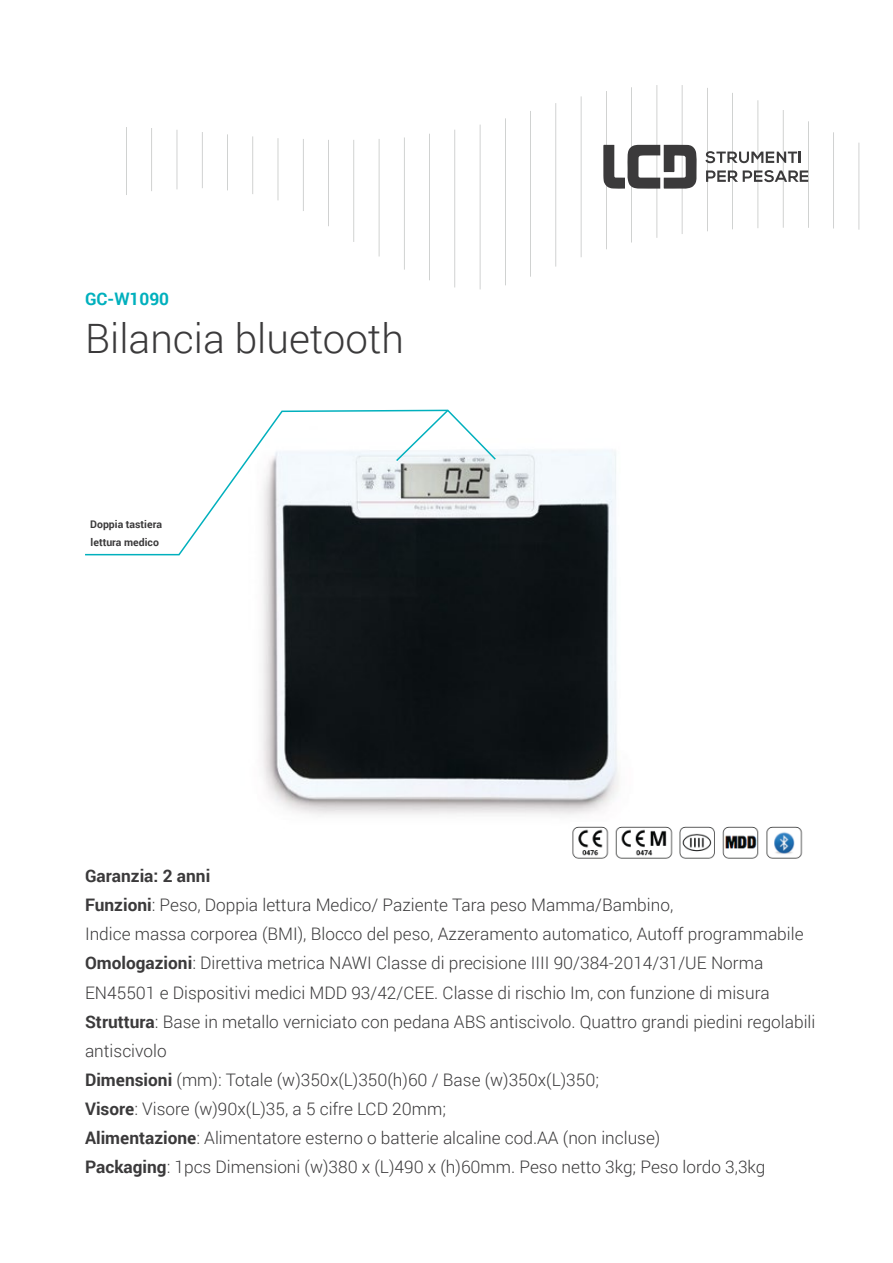
<style>
.page{position:relative;width:893px;height:1263px;background:#fff}
.page>*{position:absolute;margin:0;border:0;box-sizing:border-box;transform-origin:0 0}
.t1{font:300 40.5px "Roboto";color:#3b3a3b}
.t2{font:300 17.25px/29.1px "Roboto";color:#3b3a3b}
.t3{font:700 17.25px "Roboto";color:#00b0bd}
.t4{font:700 10.5px/18px "Roboto";color:#3b3a3b}
.s1{font-weight:700}
</style>
<div class="page">
<img style="left:262px;top:450px;width:357px;height:365px">
<hr style="left:202px;top:132px;width:1px;height:56px;background:#bbbdbc">
<hr style="left:177px;top:130px;width:1px;height:59px;background:#bbbdbc">
<hr style="left:227px;top:134px;width:1px;height:56px;background:#bbbdbc">
<hr style="left:151px;top:128px;width:1px;height:63px;background:#bbbdbc">
<hr style="left:252px;top:136px;width:1px;height:58px;background:#bbbdbc">
<hr style="left:126px;top:127px;width:1px;height:68px;background:#bbbdbc">
<hr style="left:278px;top:138px;width:1px;height:62px;background:#bbbdbc">
<hr style="left:303px;top:139px;width:1px;height:72px;background:#bbbdbc">
<hr style="left:328px;top:140px;width:1px;height:86px;background:#bbbdbc">
<hr style="left:783px;top:110px;width:1px;height:118px;background:#bbbdbc">
<hr style="left:808px;top:121px;width:1px;height:107px;background:#bbbdbc">
<hr style="left:758px;top:100px;width:1px;height:128px;background:#bbbdbc">
<hr style="left:833px;top:132px;width:1px;height:96px;background:#bbbdbc">
<hr style="left:732px;top:93px;width:1px;height:136px;background:#bbbdbc">
<hr style="left:859px;top:143px;width:1px;height:87px;background:#bbbdbc">
<hr style="left:707px;top:88px;width:1px;height:143px;background:#bbbdbc">
<hr style="left:682px;top:85px;width:1px;height:149px;background:#bbbdbc">
<hr style="left:657px;top:85px;width:1px;height:153px;background:#bbbdbc">
<hr style="left:353px;top:140px;width:1px;height:102px;background:#bbbdbc">
<hr style="left:631px;top:87px;width:1px;height:155px;background:#bbbdbc">
<hr style="left:606px;top:91px;width:1px;height:158px;background:#bbbdbc">
<hr style="left:379px;top:139px;width:1px;height:117px;background:#bbbdbc">
<hr style="left:581px;top:96px;width:1px;height:161px;background:#bbbdbc">
<hr style="left:555px;top:103px;width:1px;height:164px;background:#bbbdbc">
<hr style="left:404px;top:137px;width:1px;height:133px;background:#bbbdbc">
<hr style="left:530px;top:111px;width:1px;height:166px;background:#bbbdbc">
<hr style="left:429px;top:134px;width:1px;height:146px;background:#bbbdbc">
<hr style="left:505px;top:118px;width:1px;height:167px;background:#bbbdbc">
<hr style="left:454px;top:130px;width:1px;height:157px;background:#bbbdbc">
<hr style="left:480px;top:125px;width:1px;height:164px;background:#bbbdbc">
<svg style="left:705px;top:151px;width:96px;height:12px"></svg>
<svg style="left:706px;top:170px;width:102px;height:12px"></svg>
<svg style="left:603px;top:145px;width:94px;height:44px"></svg>
<img style="left:572px;top:826px;width:231px;height:33px">
<svg style="left:85px;top:409px;width:412px;height:147px"></svg>
<svg style="left:395px;top:409px;width:55px;height:54px"></svg>
<p class="t3" style="left:85px;top:286px;width:86px">GC-W1090</p>
<h1 class="t1" style="left:85px;top:311px;width:320px">Bilancia bluetooth</h1>
<p class="t4" style="left:90px;top:515px;width:73px">Doppia tastiera lettura medico</p>
<p class="t2" style="left:85px;top:861px;width:732px"><span class="s1">Garanzia: 2 anni<br>Funzioni</span>: Peso, Doppia lettura Medico/ Paziente Tara peso Mamma/Bambino,<br>Indice massa corporea (BMI), Blocco del peso, Azzeramento automatico, Autoff programmabile <span class="s1">Omologazioni</span>: Direttiva metrica NAWI Classe di precisione IIII 90/384-2014/31/UE Norma EN45501 e Dispositivi medici MDD 93/42/CEE. Classe di rischio Im, con funzione di misura <span class="s1">Struttura</span>: Base in metallo verniciato con pedana ABS antiscivolo. Quattro grandi piedini regolabili antiscivolo<br><span class="s1">Dimensioni</span> (mm): Totale (w)350x(L)350(h)60 / Base (w)350x(L)350;<br><span class="s1">Visore</span>: Visore (w)90x(L)35, a 5 cifre LCD 20mm;<br><span class="s1">Alimentazione</span>: Alimentatore esterno o batterie alcaline cod.AA (non incluse)<br><span class="s1">Packaging</span>: 1pcs Dimensioni (w)380 x (L)490 x (h)60mm. Peso netto 3kg; Peso lordo 3,3kg</p>
</div>
